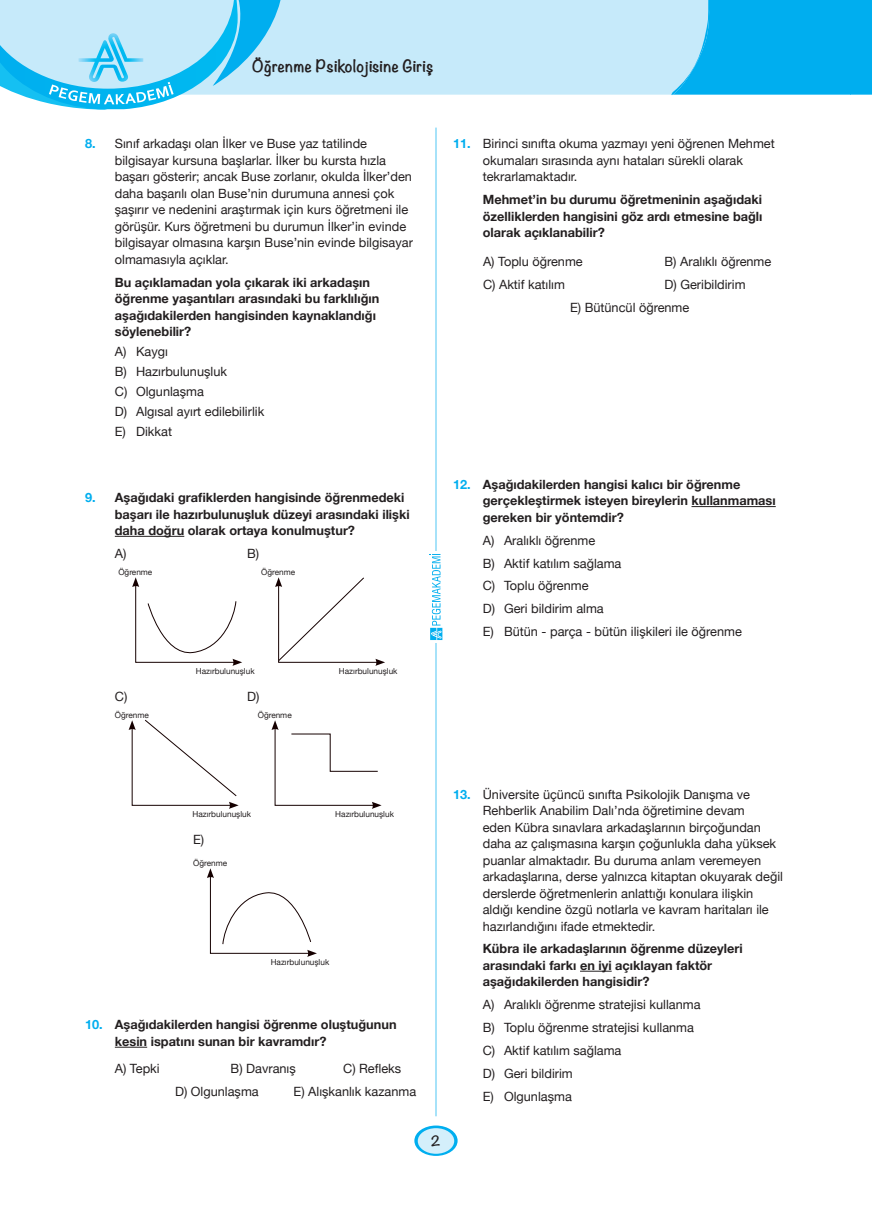
<style>
.page{position:relative;width:872px;height:1212px;background:#fff}
.page>*{position:absolute;margin:0;border:0;box-sizing:border-box;transform-origin:0 0}
.t1{font:700 15px "Noteworthy";letter-spacing:.02em;color:#231f20}
._3_secenek_alti{font:12.75px/16.5px "Helvetica Neue";color:#231f20}
.soru_koku{font:700 12.75px/16.5px "Helvetica Neue";color:#231f20}
._2_li_secenek{font:12.75px "Helvetica Neue";color:#231f20}
._3_secenek{font:12.75px "Helvetica Neue";color:#231f20}
.soru_koku-2{font:12.75px "Helvetica Neue";color:#231f20}
.t2{font:700 12.75px "Noteworthy";color:#231f20}
.soru_koku-3{font:8.25px "Helvetica Neue";color:#231f20}
.s1{font-weight:700;color:#00aeef}
.s2{color:#00aeef}
</style>
<div class="page">
<hr style="left:435px;top:128px;width:1px;height:988px;background:#00aeef">
<div style="left:283px;top:0;width:388px;height:95px;background:#c6eafa"></div>
<svg style="left:0;top:0;width:283px;height:109px;background:#97ddf7"></svg>
<svg style="left:671px;top:0;width:201px;height:95px;background:#1bb6f0"></svg>
<svg style="left:414px;top:1125px;width:43px;height:31px"></svg>
<div style="left:418px;top:1128px;width:36px;height:26px;background:#d4effb;border-radius:50%"></div>
<div style="left:428px;top:551px;width:16px;height:92px;background:#fff"></div>
<svg style="left:429px;top:554px;width:13px;height:86px"></svg>
<hr style="left:115px;top:536px;width:69px;height:1px;background:#231f20">
<hr style="left:115px;top:1047px;width:32px;height:1px;background:#231f20">
<svg style="left:132px;top:577px;width:110px;height:89px"></svg>
<svg style="left:275px;top:577px;width:110px;height:89px"></svg>
<svg style="left:129px;top:719px;width:110px;height:90px"></svg>
<svg style="left:271px;top:720px;width:110px;height:89px"></svg>
<svg style="left:207px;top:868px;width:110px;height:89px"></svg>
<hr style="left:691px;top:506px;width:84px;height:1px;background:#231f20">
<hr style="left:580px;top:971px;width:31px;height:1px;background:#231f20">
<p class="t1" style="left:252px;top:52px;width:183px">Öğrenme Psikolojisine Giriş</p>
<p class="_3_secenek_alti" style="left:115px;top:136px;width:300px;text-indent:-30px"><span class="s1">8.</span> Sınıf arkadaşı olan İlker ve Buse yaz tatilinde bilgisayar kursuna başlarlar. İlker bu kursta hızla başarı gösterir; ancak Buse zorlanır, okulda İlker’den daha başarılı olan Buse’nin durumuna annesi çok şaşırır ve nedenini araştırmak için kurs öğretmeni ile görüşür. Kurs öğretmeni bu durumun İlker’in evinde bilgisayar olmasına karşın Buse’nin evinde bilgisayar olmamasıyla açıklar.</p>
<p class="soru_koku" style="left:115px;top:274px;width:266px">Bu açıklamadan yola çıkarak iki arkadaşın öğrenme yaşantıları arasındaki bu farklılığın aşağıdakilerden hangisinden kaynaklandığı söylenebilir?</p>
<p class="_3_secenek_alti" style="left:115px;top:344px;width:55px">A) Kaygı</p>
<p class="_3_secenek_alti" style="left:115px;top:364px;width:114px">B) Hazırbulunuşluk</p>
<p class="_3_secenek_alti" style="left:115px;top:384px;width:91px">C) Olgunlaşma</p>
<p class="_3_secenek_alti" style="left:115px;top:404px;width:151px">D) Algısal ayırt edilebilirlik</p>
<p class="_3_secenek_alti" style="left:115px;top:423px;width:59px">E) Dikkat</p>
<p class="soru_koku" style="left:115px;top:490px;width:296px;text-indent:-30px"><span class="s2">9.</span> Aşağıdaki grafiklerden hangisinde öğrenmedeki başarı ile hazırbulunuşluk düzeyi arasındaki ilişki daha doğru olarak ortaya konulmuştur?</p>
<p class="soru_koku-2" style="left:115px;top:544px;width:13px">A)</p>
<p class="soru_koku-2" style="left:247px;top:544px;width:14px">B)</p>
<p class="soru_koku-3" style="left:118px;top:566px;width:35px">Öğrenme</p>
<p class="soru_koku-3" style="left:261px;top:566px;width:35px">Öğrenme</p>
<p class="soru_koku-3" style="left:196px;top:665px;width:60px">Hazırbulunuşluk</p>
<p class="soru_koku-2" style="left:115px;top:687px;width:14px">C)</p>
<p class="soru_koku-2" style="left:247px;top:687px;width:14px">D)</p>
<p class="soru_koku-3" style="left:115px;top:709px;width:35px">Öğrenme</p>
<p class="soru_koku-3" style="left:258px;top:709px;width:35px">Öğrenme</p>
<p class="soru_koku-3" style="left:339px;top:665px;width:60px">Hazırbulunuşluk</p>
<p class="_3_secenek_alti" style="left:483px;top:136px;width:293px;text-indent:-30px"><span class="s1">11.</span> Birinci sınıfta okuma yazmayı yeni öğrenen Mehmet okumaları sırasında aynı hataları sürekli olarak tekrarlamaktadır.</p>
<p class="soru_koku" style="left:483px;top:192px;width:281px;text-align:justify">Mehmet’in bu durumu öğretmeninin aşağıdaki özelliklerden hangisini göz ardı etmesine bağlı olarak açıklanabilir?</p>
<p class="_2_li_secenek" style="left:483px;top:253px;width:101px">A) Toplu öğrenme</p>
<p class="_2_li_secenek" style="left:664px;top:253px;width:108px">B) Aralıklı öğrenme</p>
<p class="_2_li_secenek" style="left:483px;top:275px;width:83px">C) Aktif katılım</p>
<p class="_2_li_secenek" style="left:664px;top:275px;width:82px">D) Geribildirim</p>
<p class="_2_li_secenek" style="left:570px;top:298px;width:121px">E) Bütüncül öğrenme</p>
<p class="soru_koku" style="left:483px;top:476px;width:294px;text-indent:-30px"><span class="s2">12.</span> Aşağıdakilerden hangisi kalıcı bir öğrenme gerçekleştirmek isteyen bireylerin kullanmaması gereken bir yöntemdir?</p>
<p class="_3_secenek_alti" style="left:483px;top:533px;width:114px">A) Aralıklı öğrenme</p>
<p class="_3_secenek_alti" style="left:483px;top:555px;width:140px">B) Aktif katılım sağlama</p>
<p class="_3_secenek_alti" style="left:483px;top:578px;width:107px">C) Toplu öğrenme</p>
<p class="_3_secenek_alti" style="left:483px;top:601px;width:122px">D) Geri bildirim alma</p>
<p class="_3_secenek_alti" style="left:483px;top:624px;width:261px">E) Bütün - parça - bütün ilişkileri ile öğrenme</p>
<p class="soru_koku-3" style="left:192px;top:808px;width:60px">Hazırbulunuşluk</p>
<p class="soru_koku-2" style="left:193px;top:830px;width:13px">E)</p>
<p class="soru_koku-3" style="left:193px;top:857px;width:35px">Öğrenme</p>
<p class="soru_koku-3" style="left:335px;top:808px;width:60px">Hazırbulunuşluk</p>
<p class="soru_koku-3" style="left:271px;top:956px;width:60px">Hazırbulunuşluk</p>
<p class="soru_koku" style="left:115px;top:1017px;width:283px;text-indent:-30px"><span class="s2">10.</span> Aşağıdakilerden hangisi öğrenme oluştuğunun kesin ispatını sunan bir kavramdır?</p>
<p class="_3_secenek" style="left:115px;top:1059px;width:46px">A) Tepki</p>
<p class="_3_secenek" style="left:231px;top:1059px;width:67px">B) Davranış</p>
<p class="_3_secenek" style="left:343px;top:1059px;width:60px">C) Refleks</p>
<p class="_3_secenek_alti" style="left:175px;top:1084px;width:85px">D) Olgunlaşma</p>
<p class="_3_secenek_alti" style="left:294px;top:1084px;width:124px">E) Alışkanlık kazanma</p>
<p class="t2" style="left:431px;top:1130px;width:11px">2</p>
<p class="_3_secenek_alti" style="left:483px;top:786px;width:302px;text-indent:-30px"><span class="s1">13.</span> Üniversite üçüncü sınıfta Psikolojik Danışma ve Rehberlik Anabilim Dalı’nda öğretimine devam<br>eden Kübra sınavlara arkadaşlarının birçoğundan daha az çalışmasına karşın çoğunlukla daha yüksek puanlar almaktadır. Bu duruma anlam veremeyen arkadaşlarına, derse yalnızca kitaptan okuyarak değil derslerde öğretmenlerin anlattığı konulara ilişkin aldığı kendine özgü notlarla ve kavram haritaları ile hazırlandığını ifade etmektedir.</p>
<p class="soru_koku" style="left:483px;top:941px;width:261px">Kübra ile arkadaşlarının öğrenme düzeyleri arasındaki farkı en iyi açıklayan faktör aşağıdakilerden hangisidir?</p>
<p class="_3_secenek_alti" style="left:483px;top:997px;width:219px">A) Aralıklı öğrenme stratejisi kullanma</p>
<p class="_3_secenek_alti" style="left:483px;top:1020px;width:213px">B) Toplu öğrenme stratejisi kullanma</p>
<p class="_3_secenek_alti" style="left:483px;top:1043px;width:140px">C) Aktif katılım sağlama</p>
<p class="_3_secenek_alti" style="left:483px;top:1066px;width:91px">D) Geri bildirim</p>
<p class="_3_secenek_alti" style="left:483px;top:1089px;width:91px">E) Olgunlaşma</p>
</div>
